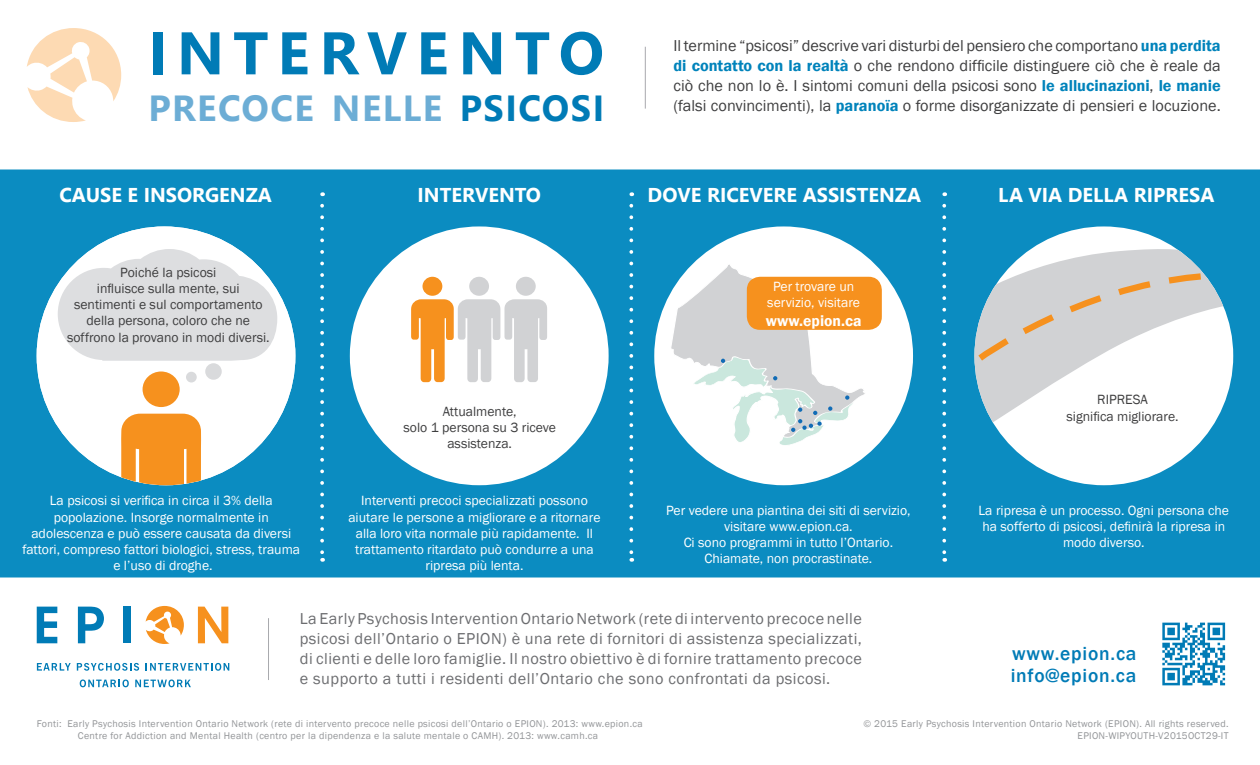
<style>
.page{position:relative;width:1260px;height:765px;background:#fff}
.page>*{position:absolute;margin:0;border:0;box-sizing:border-box;transform-origin:0 0}
.t1{font:700 60px "Nirmala UI";letter-spacing:.15em;color:#007bb6}
.t2{font:700 36.25px "Nirmala UI";letter-spacing:.04em;color:#6cadd5}
.t3{font:700 20px "Nirmala UI";color:#fff}
.t4{font:500 19.5px/21.8px "Franklin Gothic";letter-spacing:.04em;color:#007bb6}
.t5{font:16.25px/20px "Franklin Gothic";letter-spacing:.03em;color:#6c6d70;text-align:justify}
.t6{font:16.25px/20px "Franklin Gothic";color:#3e3e3f;text-align:justify}
.t7{font:600 15.62px "Franklin Gothic";color:#fff}
.t8{font:13.75px/16.2px "Franklin Gothic";color:#fff;text-align:center}
.t9{font:13.75px/16.2px "Franklin Gothic";color:#3e3e3f;text-align:center}
.t10{font:10px/12.5px "Franklin Gothic";letter-spacing:.03em;color:#939598;text-align:right}
.s1{color:#007bb6}
.s2{font-weight:600;color:#0083bb}
</style>
<div class="page">
<div style="left:0;top:170px;width:1260px;height:408px;background:#0b8cc1"></div>
<svg style="left:320px;top:206px;width:4px;height:356px"></svg>
<svg style="left:629px;top:206px;width:4px;height:356px"></svg>
<svg style="left:942px;top:206px;width:4px;height:356px"></svg>
<div style="left:350px;top:226px;width:259px;height:259px;background:#fff;border-radius:50%"></div>
<svg style="left:411px;top:277px;width:136px;height:105px"></svg>
<div style="left:654px;top:226px;width:259px;height:259px;background:#fff;border-radius:50%"></div>
<svg style="left:670px;top:263px;width:196px;height:184px"></svg>
<div style="left:747px;top:277px;width:135px;height:53px;background:#f6911e;border-radius:13px"></div>
<div style="left:37px;top:226px;width:258px;height:259px;background:#fff;border-radius:50%"></div>
<svg style="left:121px;top:372px;width:80px;height:113px"></svg>
<svg style="left:58px;top:249px;width:219px;height:112px;background:#d7dee3"></svg>
<div style="left:186px;top:372px;width:11px;height:10px;background:#d9dadc;border-radius:50%"></div>
<div style="left:205px;top:363px;width:17px;height:17px;background:#d9dadc;border-radius:50%"></div>
<div style="left:974px;top:226px;width:259px;height:259px;background:#fff;border-radius:50%"></div>
<svg style="left:974px;top:243px;width:259px;height:187px"></svg>
<svg style="left:977px;top:270px;width:227px;height:92px"></svg>
<svg style="left:37px;top:607px;width:20px;height:36px"></svg>
<svg style="left:78px;top:607px;width:26px;height:36px"></svg>
<div style="left:123px;top:607px;width:7px;height:36px;background:#007bb6"></div>
<svg style="left:198px;top:607px;width:30px;height:36px"></svg>
<svg style="left:37px;top:663px;width:34px;height:8px"></svg>
<svg style="left:77px;top:663px;width:62px;height:8px"></svg>
<svg style="left:146px;top:663px;width:83px;height:8px"></svg>
<svg style="left:80px;top:680px;width:49px;height:7px"></svg>
<svg style="left:135px;top:680px;width:56px;height:7px"></svg>
<svg style="left:146px;top:606px;width:38px;height:38px"></svg>
<hr style="left:268px;top:618px;width:1px;height:62px;background:#a8a9ad">
<svg style="left:27px;top:28px;width:94px;height:94px"></svg>
<hr style="left:645px;top:47px;width:1px;height:62px;background:#a8a9ad">
<img style="left:1162px;top:622px;width:64px;height:64px">
<h1 class="t1" style="left:149px;top:7px;width:457px">INTERVENTO</h1>
<h2 class="t2" style="left:149px;top:80px;width:457px">PRECOCE NELLE <span class="s1">PSICOSI</span></h2>
<h3 class="t3" style="left:59px;top:179px;width:214px">CAUSE E INSORGENZA</h3>
<p class="t9" style="left:67px;top:264px;width:204px">Poiché la psicosi<br>influisce sulla mente, sui sentimenti e sul comportamento della persona, coloro che ne soffrono la provano in modi diversi.</p>
<p class="t8" style="left:22px;top:493px;width:279px">La psicosi si verifica in circa il 3% della popolazione. Insorge normalmente in adolescenza e può essere causata da diversi fattori, compreso fattori biologici, stress, trauma e l’uso di droghe.</p>
<h3 class="t3" style="left:418px;top:179px;width:125px">INTERVENTO</h3>
<p class="t9" style="left:404px;top:403px;width:154px">Attualmente,<br>solo 1 persona su 3 riceve assistenza.</p>
<p class="t8" style="left:348px;top:493px;width:254px">Interventi precoci specializzati possono aiutare le persone a migliorare e a ritornare alla loro vita normale più rapidamente. Il trattamento ritardato può condurre a una ripresa più lenta.</p>
<p class="t6" style="left:673px;top:36px;width:549px">Il termine “psicosi” descrive vari disturbi del pensiero che comportano <span class="s2">una perdita di contatto con la realtà</span> o che rendono difficile distinguere ciò che è reale da ciò che non lo è. I sintomi comuni della psicosi sono <span class="s2">le allucinazioni</span>, <span class="s2">le manie </span>(falsi convincimenti), la <span class="s2">paranoïa</span> o forme disorganizzate di pensieri e locuzione.</p>
<h3 class="t3" style="left:648px;top:179px;width:275px">DOVE RICEVERE ASSISTENZA</h3>
<p class="t8" style="left:767px;top:278px;width:94px">Per trovare un servizio, visitare</p>
<p class="t7" style="left:766px;top:311px;width:97px">www.epion.ca</p>
<p class="t8" style="left:666px;top:502px;width:246px">Per vedere una piantina dei siti di servizio, visitare www.epion.ca.<br>Ci sono programmi in tutto l’Ontario.<br>Chiamate, non procrastinate.</p>
<h3 class="t3" style="left:998px;top:179px;width:218px">LA VIA DELLA RIPRESA</h3>
<p class="t9" style="left:1067px;top:392px;width:114px">RIPRESA<br>significa migliorare.</p>
<p class="t8" style="left:979px;top:502px;width:252px">La ripresa è un processo. Ogni persona che ha sofferto di psicosi, definirà la ripresa in modo diverso.</p>
<p class="t5" style="left:300px;top:608px;width:564px">La Early Psychosis Intervention Ontario Network (rete di intervento precoce nelle psicosi dell’Ontario o EPION) è una rete di fornitori di assistenza specializzati, di clienti e delle loro famiglie. Il nostro obiettivo è di fornire trattamento precoce e supporto a tutti i residenti dell’Ontario che sono confrontati da psicosi.</p>
<h3 class="t4" style="left:1011px;top:643px;width:127px">www.epion.ca info@epion.ca</h3>
<p class="t10" style="left:37px;top:717px;width:608px;text-align:center">Fonti: Early Psychosis Intervention Ontario Network (rete di intervento precoce nelle psicosi dell’Ontario o EPION). 2013: www.epion.ca<br>Centre for Addiction and Mental Health (centro per la dipendenza e la salute mentale o CAMH). 2013: www.camh.ca</p>
<p class="t10" style="left:863px;top:717px;width:367px">© 2015 Early Psychosis Intervention Ontario Network (EPION). All rights reserved.<br>EPION-WIPYOUTH-V2015OCT29-IT</p>
</div>
